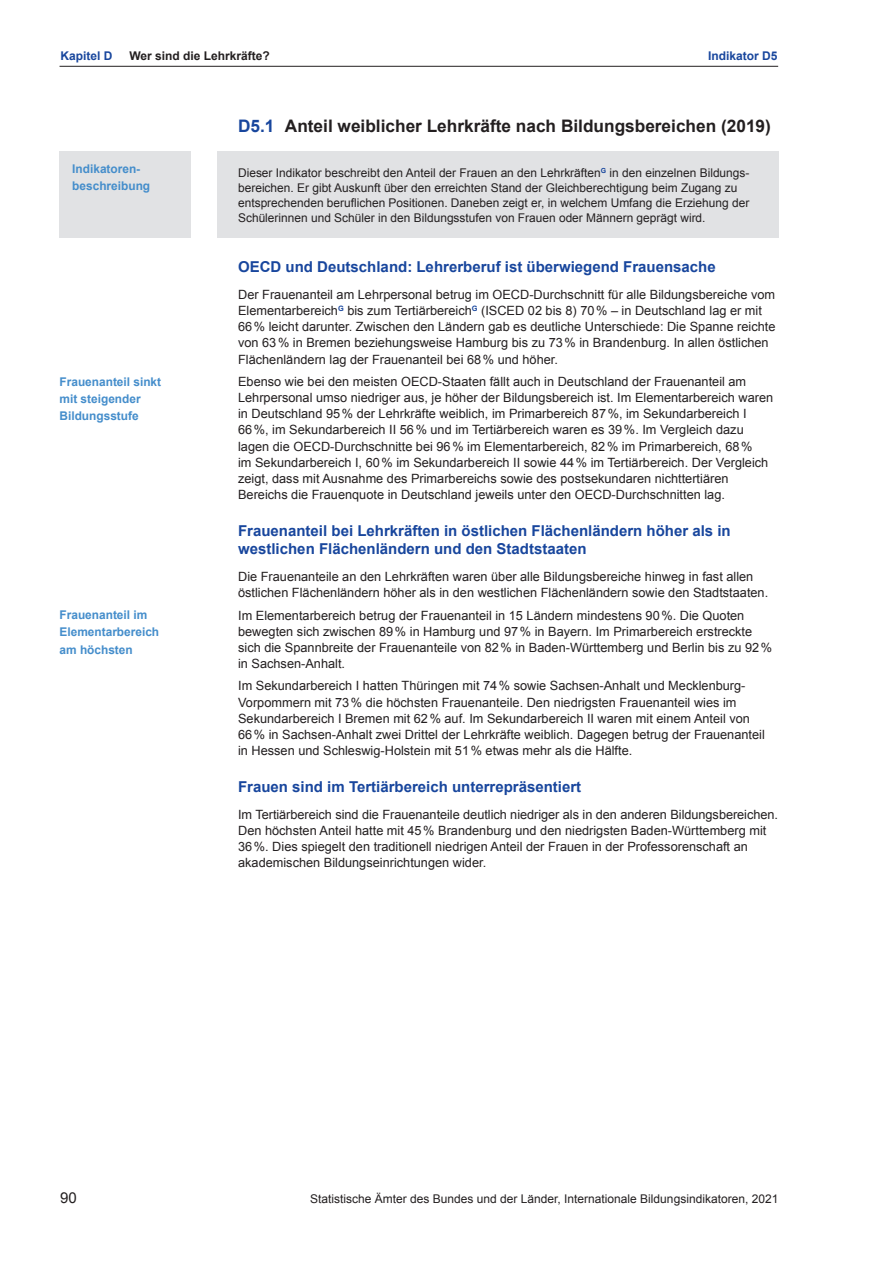
<style>
.page{position:relative;width:893px;height:1263px;background:#fff}
.page>*{position:absolute;margin:0;border:0;box-sizing:border-box;transform-origin:0 0}
.t1{font:700 17.25px "Arial";color:#231f20}
.t2{font:700 15px/18px "Arial";color:#18469d}
.t3{font:15px "Arial";color:#231f20}
.t4{font:12.75px/16.2px "Arial";color:#231f20}
.t5{font:12px/15.3px "Arial";color:#231f20}
.t6{font:700 12px/17.2px "Arial";color:#448dcb}
.t7{font:700 12px "Arial";color:#231f20}
.t8{font:700 12px "Arial";color:#18469d}
.s1{color:#18469d}
</style>
<div class="page">
<hr style="left:60px;top:66px;width:718px;height:1px;background:#231f20">
<div style="left:217px;top:152px;width:561px;height:86px;background:#e1e2e4"></div>
<div style="left:60px;top:152px;width:131px;height:86px;background:#e1e2e4"></div>
<p class="t8" style="left:60px;top:48px;width:54px">Kapitel D</p>
<p class="t7" style="left:129px;top:48px;width:142px">Wer sind die Lehrkräfte?</p>
<p class="t8" style="left:708px;top:48px;width:71px">Indikator D5</p>
<p class="t6" style="left:72px;top:161px;width:79px">Indikatoren&shy;beschreibung</p>
<p class="t6" style="left:60px;top:373px;width:103px">Frauenanteil sinkt mit steigender<br>Bildungsstufe</p>
<p class="t6" style="left:60px;top:607px;width:101px">Frauenanteil im<br>Elementarbereich am höchsten</p>
<h3 class="t1" style="left:238px;top:114px;width:534px"><span class="s1">D5.1</span> Anteil weiblicher Lehrkräfte nach Bildungsbereichen (2019)</h3>
<p class="t5" style="left:238px;top:165px;width:513px">Dieser Indikator beschreibt den Anteil der Frauen an den Lehrkräften<sup>G</sup> in den einzelnen Bildungs&shy;bereichen. Er gibt Auskunft über den erreichten Stand der Gleichberechtigung beim Zugang zu entsprechenden beruflichen Positionen. Daneben zeigt er, in welchem Umfang die Erziehung der Schülerinnen und Schüler in den Bildungsstufen von Frauen oder Männern geprägt wird.</p>
<h4 class="t2" style="left:238px;top:259px;width:479px">OECD und Deutschland: Lehrerberuf ist überwiegend Frauensache</h4>
<p class="t4" style="left:238px;top:287px;width:539px">Der Frauenanteil am Lehrpersonal betrug im OECD-Durchschnitt für alle Bildungsbereiche vom Elementarbereich<sup>G</sup> bis zum Tertiärbereich<sup>G</sup> (ISCED 02 bis 8) 70% – in Deutschland lag er mit 66% leicht darunter. Zwischen den Ländern gab es deutliche Unterschiede: Die Spanne reichte von 63% in Bremen beziehungsweise Hamburg bis zu 73% in Brandenburg. In allen östlichen Flächenländern lag der Frauenanteil bei 68% und höher.</p>
<p class="t4" style="left:238px;top:374px;width:537px">Ebenso wie bei den meisten OECD-Staaten fällt auch in Deutschland der Frauenanteil am Lehrpersonal umso niedriger aus, je höher der Bildungsbereich ist. Im Elementarbereich waren in Deutschland 95% der Lehrkräfte weiblich, im Primarbereich 87%, im Sekundarbereich I 66%, im Sekundarbereich II 56% und im Tertiärbereich waren es 39%. Im Vergleich dazu lagen die OECD-Durchschnitte bei 96% im Elementarbereich, 82% im Primarbereich, 68%<br>im Sekundarbereich I, 60% im Sekundarbereich II sowie 44% im Tertiärbereich. Der Vergleich zeigt, dass mit Ausnahme des Primarbereichs sowie des postsekundaren nichttertiären Bereichs die Frauenquote in Deutschland jeweils unter den OECD-Durchschnitten lag.</p>
<h4 class="t2" style="left:238px;top:522px;width:494px">Frauenanteil bei Lehrkräften in östlichen Flächenländern höher als in westlichen Flächenländern und den Stadtstaaten</h4>
<p class="t4" style="left:238px;top:568px;width:532px">Die Frauenanteile an den Lehrkräften waren über alle Bildungsbereiche hinweg in fast allen östlichen Flächenländern höher als in den westlichen Flächenländern sowie den Stadtstaaten.</p>
<p class="t4" style="left:238px;top:607px;width:536px">Im Elementarbereich betrug der Frauenanteil in 15 Ländern mindestens 90%. Die Quoten bewegten sich zwischen 89% in Hamburg und 97% in Bayern. Im Primarbereich erstreckte sich die Spannbreite der Frauenanteile von 82% in Baden-Württemberg und Berlin bis zu 92% in Sachsen-Anhalt.</p>
<p class="t4" style="left:238px;top:678px;width:528px">Im Sekundarbereich I hatten Thüringen mit 74% sowie Sachsen-Anhalt und Mecklenburg-Vorpommern mit 73% die höchsten Frauenanteile. Den niedrigsten Frauenanteil wies im Sekundarbereich I Bremen mit 62% auf. Im Sekundarbereich II waren mit einem Anteil von 66% in Sachsen-Anhalt zwei Drittel der Lehrkräfte weiblich. Dagegen betrug der Frauenanteil in Hessen und Schleswig-Holstein mit 51% etwas mehr als die Hälfte.</p>
<h4 class="t2" style="left:238px;top:778px;width:345px">Frauen sind im Tertiärbereich unterrepräsentiert</h4>
<p class="t4" style="left:238px;top:806px;width:541px">Im Tertiärbereich sind die Frauenanteile deutlich niedriger als in den anderen Bildungsbereichen.<br>Den höchsten Anteil hatte mit 45% Brandenburg und den niedrigsten Baden-Württemberg mit 36%. Dies spiegelt den traditionell niedrigen Anteil der Frauen in der Professorenschaft an akademischen Bildungseinrichtungen wider.</p>
<p class="t3" style="left:60px;top:1188px;width:18px">90</p>
<p class="t5" style="left:310px;top:1192px;width:470px">Statistische Ämter des Bundes und der Länder, Internationale Bildungsindikatoren, 2021</p>
</div>
